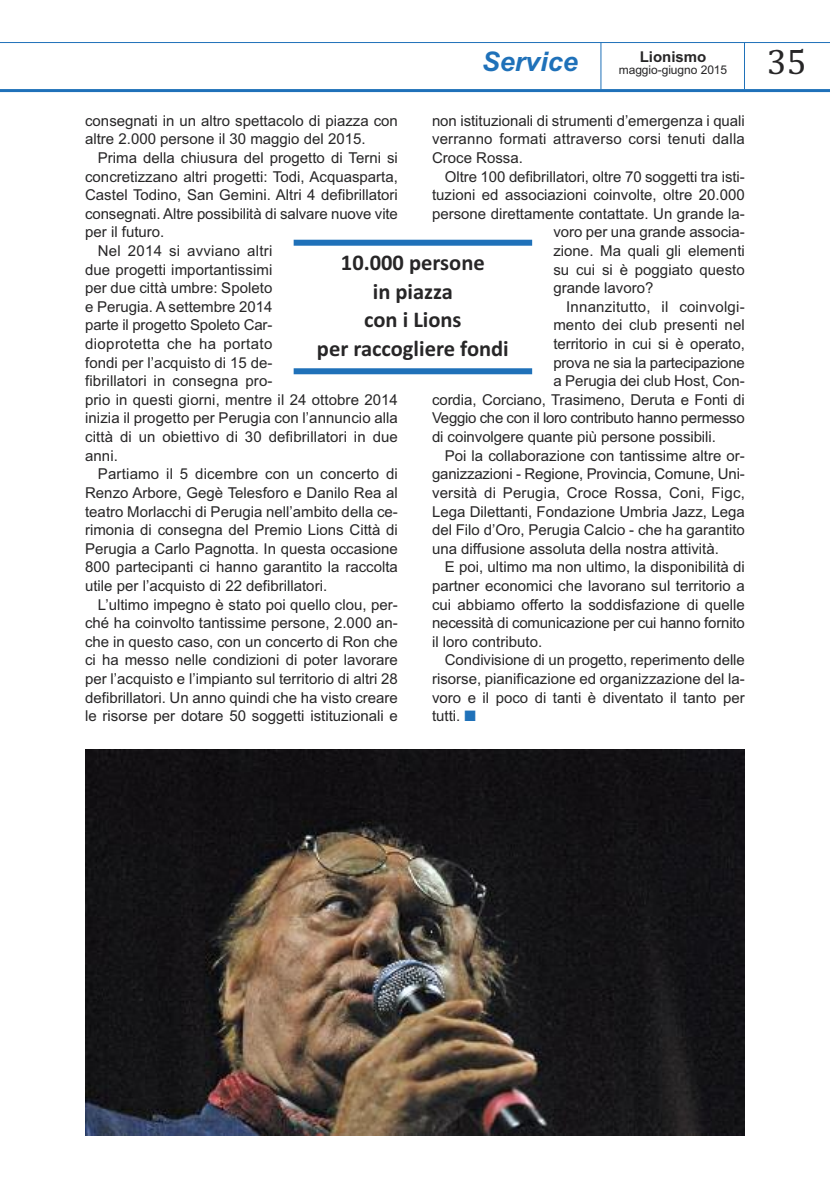
<style>
.page{position:relative;width:830px;height:1191px;background:#fff}
.page>*{position:absolute;margin:0;border:0;box-sizing:border-box;transform-origin:0 0}
.t1{font:36px "Cambria";color:#272627}
.t2{font:italic 700 27px "Arial";color:#1f71b9}
.t3{font:700 22.5px/28.5px "Calibri";color:#272627;text-align:center}
.t4{font:15px/18.6px "Arial";color:#272627}
.t5{font:15px "Arial";letter-spacing:-.02em;color:#272627}
.t6{font:15px "Arial";letter-spacing:.025em;color:#272627}
.t7{font:700 15px "Arial";color:#272627}
.t8{font:12px "Arial";letter-spacing:-.005em;color:#272627}
.s1{color:#1f71b9}
</style>
<div class="page">
<hr style="left:600px;top:43px;width:1px;height:46px;background:#1f71b9">
<hr style="left:743px;top:43px;width:1px;height:46px;background:#1f71b9">
<hr style="left:0;top:89px;width:829px;height:3px;background:#1f71b9">
<hr style="left:0;top:42px;width:829px;height:1px;background:#1f71b9">
<div style="left:293px;top:240px;width:239px;height:6px;background:#1f71b9"></div>
<div style="left:293px;top:368px;width:239px;height:6px;background:#1f71b9"></div>
<img style="left:85px;top:749px;width:659px;height:386px">
<h2 class="t2" style="left:481px;top:46px;width:98px">Service</h2>
<p class="t7" style="left:639px;top:48px;width:68px">Lionismo</p>
<p class="t8" style="left:618px;top:63px;width:110px">maggio-giugno 2015</p>
<p class="t4" style="left:432px;top:111px;width:314px;text-align:justify">non istituzionali di strumenti d’emergenza i quali verranno formati attraverso corsi tenuti dalla Croce Rossa.</p>
<p class="t4" style="left:444px;top:167px;width:301px">Oltre 100 defibrillatori, oltre 70 soggetti tra isti-</p>
<p class="t4" style="left:432px;top:186px;width:314px">tuzioni ed associazioni coinvolte, oltre 20.000</p>
<p class="t4" style="left:432px;top:204px;width:314px">persone direttamente contattate. Un grande la-</p>
<p class="t4" style="left:553px;top:223px;width:193px">voro per una grande associa-</p>
<p class="t4" style="left:553px;top:241px;width:193px">zione. Ma quali gli elementi</p>
<p class="t4" style="left:553px;top:260px;width:193px">su cui si è poggiato questo</p>
<p class="t4" style="left:553px;top:279px;width:102px">grande lavoro?</p>
<p class="t4" style="left:566px;top:297px;width:180px">Innanzitutto, il coinvolgi-</p>
<p class="t4" style="left:553px;top:316px;width:193px">mento dei club presenti nel</p>
<p class="t4" style="left:553px;top:334px;width:193px">territorio in cui si è operato,</p>
<p class="t4" style="left:553px;top:353px;width:193px">prova ne sia la partecipazione</p>
<p class="t4" style="left:553px;top:372px;width:193px">a Perugia dei club Host, Con-</p>
<p class="t4" style="left:432px;top:390px;width:314px">cordia, Corciano, Trasimeno, Deruta e Fonti di</p>
<p class="t5" style="left:432px;top:409px;width:314px">Veggio che con il loro contributo hanno permesso</p>
<p class="t4" style="left:432px;top:427px;width:285px">di coinvolgere quante più persone possibili.</p>
<p class="t4" style="left:444px;top:446px;width:301px">Poi la collaborazione con tantissime altre or-</p>
<p class="t4" style="left:432px;top:465px;width:314px">ganizzazioni - Regione, Provincia, Comune, Uni-</p>
<p class="t4" style="left:432px;top:483px;width:314px">versità di Perugia, Croce Rossa, Coni, Figc,</p>
<p class="t4" style="left:432px;top:502px;width:314px">Lega Dilettanti, Fondazione Umbria Jazz, Lega</p>
<p class="t4" style="left:432px;top:520px;width:314px">del Filo d’Oro, Perugia Calcio - che ha garantito</p>
<p class="t4" style="left:432px;top:539px;width:288px">una diffusione assoluta della nostra attività.</p>
<p class="t4" style="left:444px;top:558px;width:301px">E poi, ultimo ma non ultimo, la disponibilità di</p>
<p class="t4" style="left:432px;top:576px;width:314px">partner economici che lavorano sul territorio a</p>
<p class="t4" style="left:432px;top:595px;width:314px">cui abbiamo offerto la soddisfazione di quelle</p>
<p class="t4" style="left:432px;top:613px;width:314px">necessità di comunicazione per cui hanno fornito</p>
<p class="t4" style="left:432px;top:632px;width:112px">il loro contributo.</p>
<p class="t4" style="left:444px;top:651px;width:301px">Condivisione di un progetto, reperimento delle</p>
<p class="t4" style="left:432px;top:669px;width:314px">risorse, pianificazione ed organizzazione del la-</p>
<p class="t4" style="left:432px;top:688px;width:314px">voro e il poco di tanti è diventato il tanto per</p>
<p class="t4" style="left:432px;top:706px;width:45px">tutti. <span class="s1">■</span></p>
<p class="t4" style="left:85px;top:111px;width:314px">consegnati in un altro spettacolo di piazza con altre 2.000 persone il 30 maggio del 2015.</p>
<p class="t4" style="left:98px;top:148px;width:301px">Prima della chiusura del progetto di Terni si</p>
<p class="t4" style="left:85px;top:167px;width:314px">concretizzano altri progetti: Todi, Acquasparta,</p>
<p class="t4" style="left:85px;top:186px;width:314px">Castel Todino, San Gemini. Altri 4 defibrillatori</p>
<p class="t4" style="left:85px;top:204px;width:314px">consegnati. Altre possibilità di salvare nuove vite</p>
<p class="t4" style="left:85px;top:223px;width:81px">per il futuro.</p>
<p class="t4" style="left:98px;top:241px;width:176px">Nel 2014 si avviano altri</p>
<p class="t4" style="left:85px;top:260px;width:189px">due progetti importantissimi</p>
<p class="t4" style="left:85px;top:279px;width:189px">per due città umbre: Spoleto</p>
<p class="t4" style="left:85px;top:297px;width:189px">e Perugia. A settembre 2014</p>
<p class="t4" style="left:85px;top:316px;width:189px">parte il progetto Spoleto Car-</p>
<p class="t6" style="left:85px;top:335px;width:189px">dioprotetta che ha portato</p>
<p class="t4" style="left:85px;top:353px;width:189px">fondi per l’acquisto di 15 de-</p>
<p class="t4" style="left:85px;top:372px;width:189px">fibrillatori in consegna pro-</p>
<p class="t4" style="left:85px;top:390px;width:314px">prio in questi giorni, mentre il 24 ottobre 2014</p>
<p class="t4" style="left:85px;top:409px;width:314px">inizia il progetto per Perugia con l’annuncio alla</p>
<p class="t4" style="left:85px;top:427px;width:314px">città di un obiettivo di 30 defibrillatori in due</p>
<p class="t4" style="left:85px;top:446px;width:34px">anni.</p>
<p class="t4" style="left:98px;top:465px;width:301px">Partiamo il 5 dicembre con un concerto di</p>
<p class="t4" style="left:85px;top:483px;width:314px">Renzo Arbore, Gegè Telesforo e Danilo Rea al</p>
<p class="t4" style="left:85px;top:502px;width:314px">teatro Morlacchi di Perugia nell’ambito della ce-</p>
<p class="t4" style="left:85px;top:520px;width:314px">rimonia di consegna del Premio Lions Città di</p>
<p class="t4" style="left:85px;top:539px;width:314px">Perugia a Carlo Pagnotta. In questa occasione</p>
<p class="t4" style="left:85px;top:558px;width:314px">800 partecipanti ci hanno garantito la raccolta</p>
<p class="t4" style="left:85px;top:576px;width:243px">utile per l’acquisto di 22 defibrillatori.</p>
<p class="t4" style="left:98px;top:595px;width:301px">L’ultimo impegno è stato poi quello clou, per-</p>
<p class="t4" style="left:85px;top:613px;width:314px">ché ha coinvolto tantissime persone, 2.000 an-</p>
<p class="t4" style="left:85px;top:632px;width:314px">che in questo caso, con un concerto di Ron che</p>
<p class="t4" style="left:85px;top:651px;width:314px">ci ha messo nelle condizioni di poter lavorare</p>
<p class="t4" style="left:85px;top:669px;width:314px">per l’acquisto e l’impianto sul territorio di altri 28</p>
<p class="t4" style="left:85px;top:688px;width:314px">defibrillatori. Un anno quindi che ha visto creare</p>
<p class="t4" style="left:85px;top:706px;width:314px">le risorse per dotare 50 soggetti istituzionali e</p>
<h3 class="t3" style="left:317px;top:248px;width:193px">10.000 persone<br>in piazza<br>con i Lions<br>per raccogliere fondi</h3>
<h1 class="t1" style="left:766px;top:40px;width:41px">35</h1>
</div>
